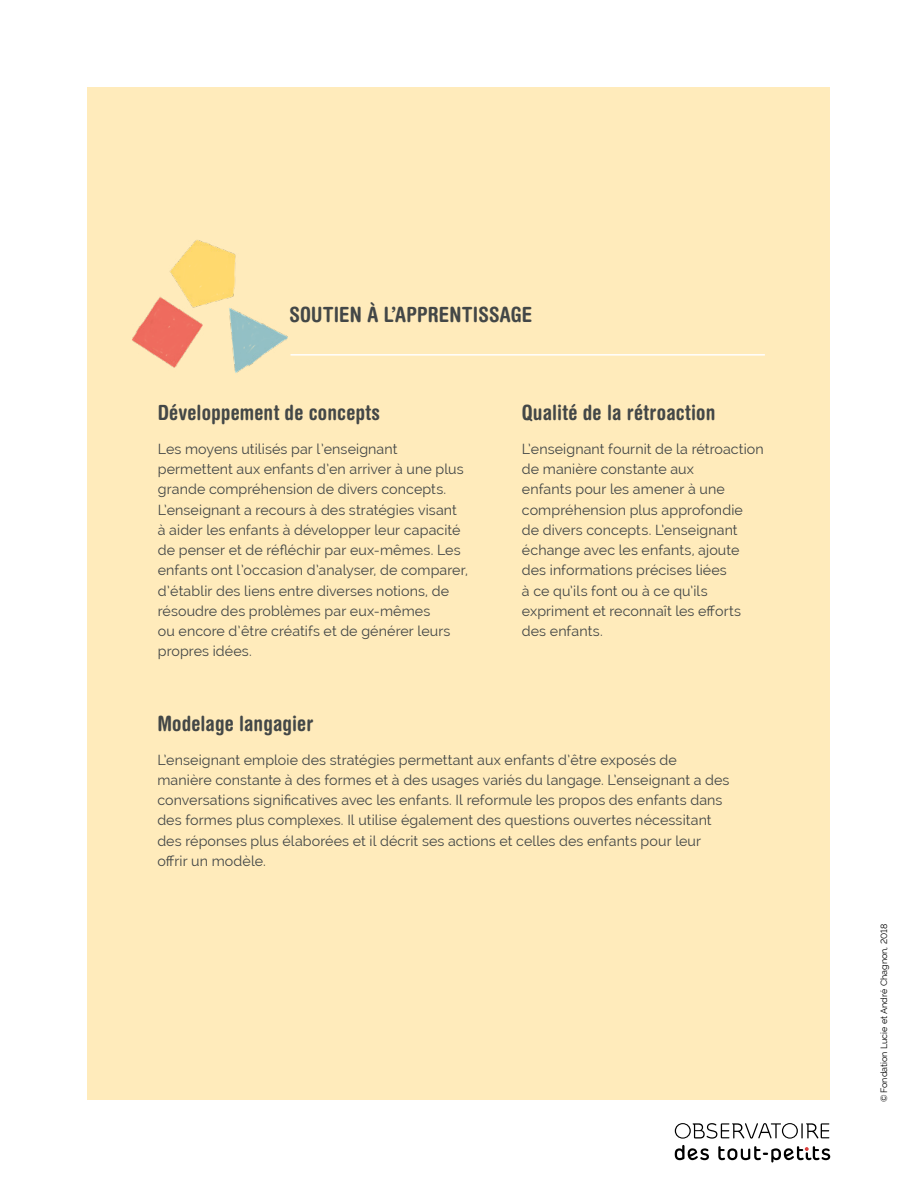
<style>
.page{position:relative;width:918px;height:1188px;background:#fff}
.page>*{position:absolute;margin:0;border:0;box-sizing:border-box;transform-origin:0 0}
.t1{font:700 condensed 21px "Helvetica Rounded";letter-spacing:.005em;color:#434747}
.t2{font:14.25px/20.2px "Raleway";letter-spacing:.005em;color:#434747}
.t3{font:9px "Raleway";color:#000}
</style>
<div class="page">
<div style="left:88px;top:88px;width:742px;height:1012px;background:#ffebbb"></div>
<hr style="left:291px;top:354px;width:474px;height:2px;background:#fff">
<img style="left:132px;top:240px;width:156px;height:133px">
<svg style="left:675px;top:1123px;width:154px;height:16px"></svg>
<svg style="left:675px;top:1145px;width:34px;height:15px"></svg>
<svg style="left:718px;top:1146px;width:112px;height:17px"></svg>
<h1 class="t1" style="left:289px;top:302px;width:245px">SOUTIEN À L’APPRENTISSAGE</h1>
<h1 class="t1" style="left:158px;top:400px;width:224px">Développement de concepts</h1>
<p class="t2" style="left:158px;top:439px;width:312px">Les moyens utilisés par l’enseignant permettent aux enfants d’en arriver à une plus grande compréhension de divers concepts.<br>L’enseignant a recours à des stratégies visant à aider les enfants à développer leur capacité de penser et de réfléchir par eux-mêmes. Les enfants ont l’occasion d’analyser, de comparer, d’établir des liens entre diverses notions, de résoudre des problèmes par eux-mêmes<br>ou encore d’être créatifs et de générer leurs propres idées.</p>
<h1 class="t1" style="left:522px;top:400px;width:195px">Qualité de la rétroaction</h1>
<p class="t2" style="left:522px;top:439px;width:243px">L’enseignant fournit de la rétroaction de manière constante aux<br>enfants pour les amener à une compréhension plus approfondie de divers concepts. L’enseignant échange avec les enfants, ajoute des informations précises liées<br>à ce qu’ils font ou à ce qu’ils expriment et reconnaît les efforts des enfants.</p>
<h1 class="t1" style="left:157px;top:711px;width:157px">Modelage langagier</h1>
<p class="t2" style="left:157px;top:749px;width:574px">L’enseignant emploie des stratégies permettant aux enfants d’être exposés de manière constante à des formes et à des usages variés du langage. L’enseignant a des conversations significatives avec les enfants. Il reformule les propos des enfants dans des formes plus complexes. Il utilise également des questions ouvertes nécessitant des réponses plus élaborées et il décrit ses actions et celles des enfants pour leur offrir un modèle.</p>
<p class="t3" style="left:879px;top:1102px;width:179px;rotate:-90deg">©Fondation Lucie et André Chagnon, 2018</p>
</div>
